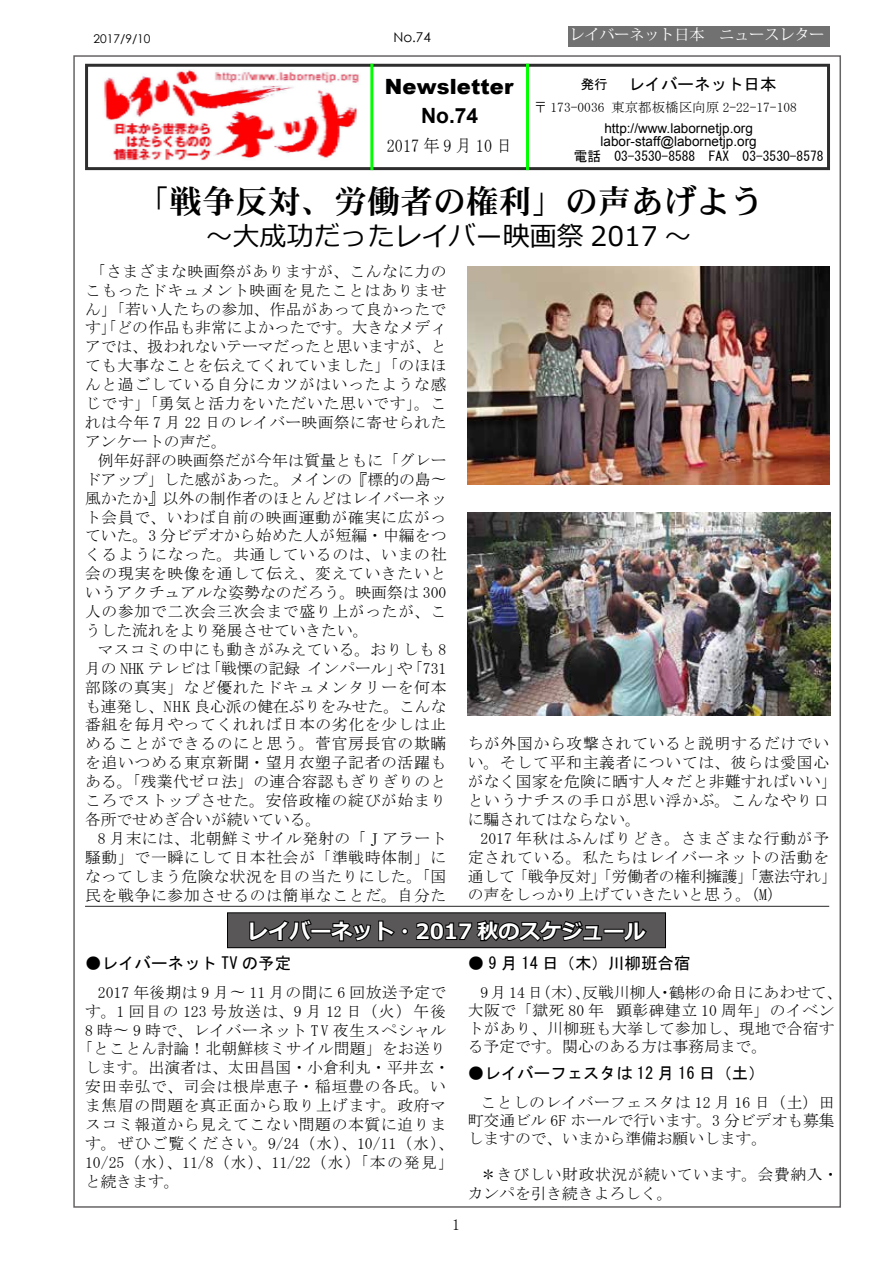
<style>
.page{position:relative;width:893px;height:1263px;background:#fff}
.page>*{position:absolute;margin:0;border:0;box-sizing:border-box;transform-origin:0 0}
.t1{font:33px "DFHS Mincho W7 WIN RKSJ H";color:#000}
.t2{font:27px "Meiryo";color:#000}
.t3{font:700 21px "Meiryo";color:#fff}
.t4{font:900 21px "Arial";letter-spacing:.01em;color:#000}
.t5{font:700 21px "Arial";color:#000}
.t6{font:18px "MS Mincho";letter-spacing:.25em;color:#000;scale:.9 1}
.t7{font:16.5px "MS Gothic";color:#000}
.t8{font:15.75px/18.9px "MS Mincho";letter-spacing:.025em;color:#000;text-align:justify}
.t9{font:15.75px/18.9px "MS Mincho";letter-spacing:.045em;color:#000}
.t10{font:15.75px/18px "MS Mincho";color:#000}
.t11{font:15.75px "MS Mincho";letter-spacing:.075em;color:#000}
.t12{font:15.75px "MS Mincho";letter-spacing:.09em;color:#000}
.t13{font:15.75px "MS Mincho";letter-spacing:.05em;color:#000}
.t14{font:15px "Koz Min Pro";color:#fff}
.t15{font:13.5px/13.5px "Arial";color:#000}
.t16{font:13.5px "MS Gothic";color:#000}
.t17{font:13.5px "MS Mincho";color:#000}
.t18{font:13.5px "Century Gothic";color:#000}
.t19{font:12px "Century Gothic";color:#000}
.s1{font-size:13.5px}
</style>
<div class="page">
<div style="left:568px;top:26px;width:262px;height:20px;background:#727171"></div>
<div style="left:85px;top:64px;width:745px;height:106px;border:3px solid #000"></div>
<hr style="left:370px;top:64px;width:3px;height:106px;background:#0f0">
<hr style="left:526px;top:64px;width:3px;height:106px;background:#0f0">
<img style="left:103px;top:70px;width:257px;height:91px">
<hr style="left:85px;top:906px;width:744px;height:1px;background:#000">
<div style="left:227px;top:913px;width:438px;height:35px;background:#595757"></div>
<svg style="left:249px;top:919px;width:64px;height:23px"></svg>
<div style="left:310px;top:929px;width:21px;height:5px;border:2px solid #000"></div>
<svg style="left:329px;top:920px;width:274px;height:22px"></svg>
<div style="left:604px;top:929px;width:21px;height:5px;border:2px solid #000"></div>
<svg style="left:622px;top:921px;width:25px;height:21px"></svg>
<div style="left:227px;top:912px;width:439px;height:36px;border:1px solid #000"></div>
<img style="left:468px;top:267px;width:361px;height:218px">
<img style="left:468px;top:512px;width:362px;height:204px">
<p class="t19" style="left:94px;top:31px;width:59px">2017/9/10</p>
<p class="t18" style="left:393px;top:28px;width:39px">No.74</p>
<p class="t14" style="left:569px;top:23px;width:256px">レイバーネット日本　ニュースレター</p>
<h3 class="t4" style="left:385px;top:71px;width:130px">Newsletter</h3>
<h3 class="t5" style="left:421px;top:101px;width:59px">No.74</h3>
<p class="t6" style="left:387px;top:137px;width:141px">2017年9月10日</p>
<p class="t7" style="left:581px;top:76px;width:197px"><span class="s1">発行　</span> レイバーネット日本</p>
<p class="t17" style="left:534px;top:101px;width:265px">〒 173-0036 東京都板橋区向原 2-22-17-108</p>
<p class="t15" style="left:601px;top:121px;width:158px">http://www.labornetjp.org labor-staff@labornetjp.org</p>
<p class="t16" style="left:574px;top:149px;width:251px">電話　03-3530-8588　FAX　03-3530-8578</p>
<h1 class="t1" style="left:136px;top:185px;width:628px">「戦争反対、労働者の権利」の声あげよう</h1>
<h2 class="t2" style="left:206px;top:218px;width:487px">〜大成功だったレイバー映画祭 2017 〜</h2>
<p class="t8" style="left:85px;top:262px;width:363px;text-indent:5px">「さまざまな映画祭がありますが、こんなに力のこもったドキュメント映画を見たことはありません」「若い人たちの参加、作品があって良かったです」「どの作品も非常によかったです。大きなメディアでは、扱われないテーマだったと思いますが、とても大事なことを伝えてくれていました」「のほほんと過ごしている自分にカツがはいったような感じです」「勇気と活力をいただいた思いです」。これは今年 7 月 22 日のレイバー映画祭に寄せられたアンケートの声だ。</p>
<p class="t8" style="left:85px;top:451px;width:363px;text-indent:13px">例年好評の映画祭だが今年は質量ともに「グレードアップ」した感があった。メインの『標的の島〜風かたか』以外の制作者のほとんどはレイバーネット会員で、いわば自前の映画運動が確実に広がっていた。3 分ビデオから始めた人が短編・中編をつくるようになった。共通しているのは、いまの社会の現実を映像を通して伝え、変えていきたいというアクチュアルな姿勢なのだろう。映画祭は 300人の参加で二次会三次会まで盛り上がったが、こうした流れをより発展させていきたい。</p>
<p class="t8" style="left:85px;top:640px;width:363px;text-indent:13px">マスコミの中にも動きがみえている。おりしも 8月の NHK テレビは「戦慄の記録 インパール」や「731部隊の真実」など優れたドキュメンタリーを何本も連発し、NHK 良心派の健在ぶりをみせた。こんな番組を毎月やってくれれば日本の劣化を少しは止めることができるのにと思う。菅官房長官の欺瞞を追いつめる東京新聞・望月衣塑子記者の活躍もある。「残業代ゼロ法」の連合容認もぎりぎりのところでストップさせた。安倍政権の綻びが始まり各所でせめぎ合いが続いている。</p>
<p class="t8" style="left:85px;top:829px;width:363px;text-indent:13px">8 月末には、北朝鮮ミサイル発射の「Ｊアラート騒動」で一瞬にして日本社会が「準戦時体制」になってしまう危険な状況を目の当たりにした。「国民を戦争に参加させるのは簡単なことだ。自分た</p>
<p class="t9" style="left:468px;top:734px;width:371px">ちが外国から攻撃されていると説明するだけでいい。そして平和主義者については、彼らは愛国心がなく国家を危険に晒す人々だと非難すればいい」というナチスの手口が思い浮かぶ。こんなやり口に騙されてはならない。</p>
<p class="t9" style="left:468px;top:829px;width:371px;text-indent:13px">2017 年秋はふんばりどき。さまざまな行動が予定されている。私たちはレイバーネットの活動を通して「戦争反対」「労働者の権利擁護」「憲法守れ」の声をしっかり上げていきたいと思う。（M）</p>
<h3 class="t3" style="left:247px;top:916px;width:400px">レイバーネット・2017 秋のスケジュール</h3>
<p class="t7" style="left:85px;top:955px;width:208px">●レイバーネット TV の予定</p>
<p class="t8" style="left:98px;top:982px;width:350px">2017 年後期は 9 月〜 11 月の間に 6 回放送予定で</p>
<p class="t12" style="left:85px;top:1003px;width:363px">す。1 回目の 123 号放送は、9 月 12 日（火）午後</p>
<p class="t8" style="left:85px;top:1020px;width:363px">8 時〜 9 時で、レイバーネット TV 夜生スペシャル</p>
<p class="t8" style="left:77px;top:1039px;width:370px">「とことん討論！北朝鮮核ミサイル問題」をお送り</p>
<p class="t8" style="left:85px;top:1058px;width:366px">します。出演者は、太田昌国・小倉利丸・平井玄・</p>
<p class="t13" style="left:85px;top:1079px;width:362px">安田幸弘で、司会は根岸恵子・稲垣豊の各氏。い</p>
<p class="t9" style="left:85px;top:1096px;width:362px">ま焦眉の問題を真正面から取り上げます。政府マ</p>
<p class="t9" style="left:85px;top:1115px;width:363px">スコミ報道から見えてこない問題の本質に迫りま</p>
<p class="t11" style="left:85px;top:1135px;width:370px">す。ぜひご覧ください。9/24（水）、10/11（水）、</p>
<p class="t10" style="left:85px;top:1153px;width:370px">10/25（水）、11/8（水）、11/22（水）「本の発見」</p>
<p class="t8" style="left:85px;top:1171px;width:96px">と続きます。</p>
<p class="t7" style="left:468px;top:955px;width:224px">● 9 月 14 日（木）川柳班合宿</p>
<p class="t10" style="left:468px;top:983px;width:376px;text-indent:13px">9 月 14 日（木）、反戦川柳人・鶴彬の命日にあわせて、大阪で「獄死 80 年 顕彰碑建立 10 周年」のイベントがあり、川柳班も大挙して参加し、現地で合宿する予定です。関心のある方は事務局まで。</p>
<p class="t7" style="left:468px;top:1065px;width:298px">●レイバーフェスタは 12 月 16 日（土）</p>
<p class="t8" style="left:468px;top:1093px;width:368px;line-height:18px;text-indent:13px">ことしのレイバーフェスタは 12 月 16 日（土）田町交通ビル 6F ホールで行います。3 分ビデオも募集しますので、いまから準備お願いします。</p>
<p class="t8" style="left:468px;top:1164px;width:372px;text-indent:13px">＊きびしい財政状況が続いています。会費納入・カンパを引き続きよろしく。</p>
<p class="t8" style="left:452px;top:1214px;width:9px">1</p>
</div>
